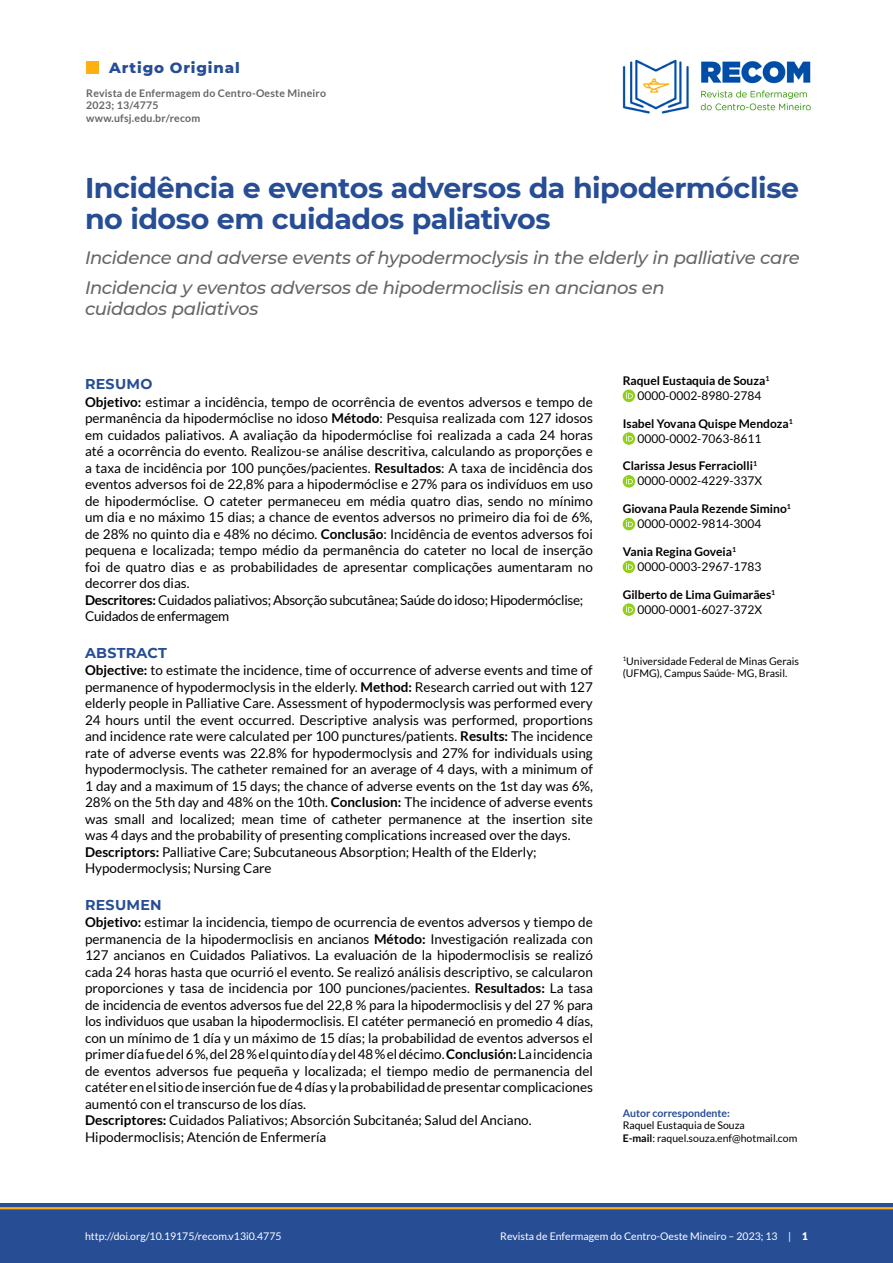
<style>
.page{position:relative;width:893px;height:1263px;background:#fff}
.page>*{position:absolute;margin:0;border:0;box-sizing:border-box;transform-origin:0 0}
.t1{font:700 28.5px/31.5px "Montserrat";letter-spacing:-.02em;color:#274d95}
.t2{font:italic 500 18px/30.2px "Montserrat";letter-spacing:-.02em;color:#666}
.t3{font:800 15px "Montserrat";letter-spacing:.055em;color:#274d95}
.t4{font:700 14.25px "Montserrat";letter-spacing:.02em;color:#274d95}
.t5{font:13.5px/16.5px "Lato";color:#000}
.t6{font:700 12px/15px "Lato";color:#000}
.t7{font:12px/15px "Lato";color:#000}
.t8{font:10.5px/12.6px "Lato";color:#000}
.t9{font:10.5px "Lato";color:#fff}
.t10{font:700 10.5px/12.6px "Lato";letter-spacing:.02em;color:#666}
.t11{font:700 10.5px "Lato";color:#274d95}
.s1{font-weight:700}
.s2{font-weight:400}
.s3{font-weight:900}
</style>
<div class="page">
<div style="left:0;top:1203px;width:893px;height:60px;background:#274d95"></div>
<div style="left:86px;top:61px;width:13px;height:13px;background:#ffb011"></div>
<hr style="left:0;top:1207px;width:893px;height:2px;background:#ffb011">
<img style="left:623px;top:59px;width:188px;height:55px">
<div style="left:623px;top:390px;width:12px;height:12px;background:#90cf1a;border-radius:50%"></div>
<svg style="left:626px;top:392px;width:7px;height:7px"></svg>
<svg style="left:623px;top:432px;width:12px;height:13px"></svg>
<svg style="left:626px;top:435px;width:7px;height:6px"></svg>
<svg style="left:623px;top:475px;width:12px;height:13px"></svg>
<svg style="left:626px;top:477px;width:7px;height:7px"></svg>
<div style="left:623px;top:518px;width:12px;height:12px;background:#90cf1a;border-radius:50%"></div>
<svg style="left:626px;top:520px;width:7px;height:7px"></svg>
<div style="left:623px;top:561px;width:12px;height:12px;background:#90cf1a;border-radius:50%"></div>
<svg style="left:626px;top:563px;width:7px;height:7px"></svg>
<svg style="left:623px;top:603px;width:12px;height:13px"></svg>
<svg style="left:626px;top:606px;width:7px;height:6px"></svg>
<p class="t3" style="left:109px;top:57px;width:132px">Artigo Original</p>
<p class="t10" style="left:86px;top:86px;width:241px">Revista de Enfermagem do Centro-Oeste Mineiro<br>2023; 13/4775<br>www.ufsj.edu.br/recom</p>
<h1 class="t1" style="left:85px;top:170px;width:716px">Incidência e eventos adversos da hipodermóclise no idoso em cuidados paliativos</h1>
<h2 class="t2" style="left:85px;top:241px;width:716px">Incidence and adverse events of hypodermoclysis in the elderly in palliative care<br>Incidencia y eventos adversos de hipodermoclisis en ancianos en</h2>
<h2 class="t2" style="left:85px;top:293px;width:175px">cuidados paliativos</h2>
<p class="t4" style="left:85px;top:374px;width:69px">RESUMO</p>
<p class="t5" style="left:85px;top:394px;width:509px"><span class="s1">Objetivo:</span> estimar a incidência, tempo de ocorrência de eventos adversos e tempo de permanência da hipodermóclise no idoso <span class="s1">Método</span>: Pesquisa realizada com 127 idosos em cuidados paliativos. A avaliação da hipodermóclise foi realizada a cada 24 horas até a ocorrência do evento. Realizou-se análise descritiva, calculando as proporções e a taxa de incidência por 100 punções/pacientes. <span class="s1">Resultados</span>: A taxa de incidência dos eventos adversos foi de 22,8% para a hipodermóclise e 27% para os indivíduos em uso de hipodermóclise. O cateter permaneceu em média quatro dias, sendo no mínimo um dia e no máximo 15 dias; a chance de eventos adversos no primeiro dia foi de 6%, de 28% no quinto dia e 48% no décimo. <span class="s1">Conclusão</span>: Incidência de eventos adversos foi pequena e localizada; tempo médio da permanência do cateter no local de inserção foi de quatro dias e as probabilidades de apresentar complicações aumentaram no decorrer dos dias.<br><span class="s1">Descritores:</span> Cuidados paliativos; Absorção subcutânea; Saúde do idoso; Hipodermóclise; Cuidados de enfermagem</p>
<p class="t4" style="left:85px;top:642px;width:83px">ABSTRACT</p>
<p class="t5" style="left:85px;top:662px;width:509px"><span class="s1">Objective:</span> to estimate the incidence, time of occurrence of adverse events and time of permanence of hypodermoclysis in the elderly. <span class="s1">Method:</span> Research carried out with 127 elderly people in Palliative Care. Assessment of hypodermoclysis was performed every 24 hours until the event occurred. Descriptive analysis was performed, proportions and incidence rate were calculated per 100 punctures/patients. <span class="s1">Results:</span> The incidence rate of adverse events was 22.8% for hypodermoclysis and 27% for individuals using hypodermoclysis. The catheter remained for an average of 4 days, with a minimum of 1 day and a maximum of 15 days; the chance of adverse events on the 1st day was 6%, 28% on the 5th day and 48% on the 10th. <span class="s1">Conclusion:</span> The incidence of adverse events was small and localized; mean time of catheter permanence at the insertion site was 4 days and the probability of presenting complications increased over the days.<br><span class="s1">Descriptors:</span> Palliative Care; Subcutaneous Absorption; Health of the Elderly; Hypodermoclysis; Nursing Care</p>
<p class="t4" style="left:85px;top:894px;width:78px">RESUMEN</p>
<p class="t5" style="left:85px;top:914px;width:509px"><span class="s1">Objetivo:</span> estimar la incidencia, tiempo de ocurrencia de eventos adversos y tiempo de permanencia de la hipodermoclisis en ancianos <span class="s1">Método:</span> Investigación realizada con 127 ancianos en Cuidados Paliativos. La evaluación de la hipodermoclisis se realizó cada 24 horas hasta que ocurrió el evento. Se realizó análisis descriptivo, se calcularon proporciones y tasa de incidencia por 100 punciones/pacientes. <span class="s1">Resultados:</span> La tasa de incidencia de eventos adversos fue del 22,8 % para la hipodermoclisis y del 27 % para los individuos que usaban la hipodermoclisis. El catéter permaneció en promedio 4 días, con un mínimo de 1 día y un máximo de 15 días; la probabilidad de eventos adversos el primer día fue del 6 %, del 28 % el quinto día y del 48 % el décimo. <span class="s1">Conclusión:</span> La incidencia de eventos adversos fue pequeña y localizada; el tiempo medio de permanencia del catéter en el sitio de inserción fue de 4 días y la probabilidad de presentar complicaciones aumentó con el transcurso de los días.<br><span class="s1">Descriptores:</span> Cuidados Paliativos; Absorción Subcitanéa; Salud del Anciano.<br>Hipodermoclisis; Atención de Enfermería</p>
<p class="t6" style="left:623px;top:373px;width:148px;text-align:center">Raquel Eustaquia de Souza<sup>1<br></sup><span class="s2">0000-0002-8980-2784</span></p>
<p class="t6" style="left:637px;top:416px;width:157px;text-indent:-15px">Isabel Yovana Quispe Mendoza<sup>1<br></sup><span class="s2">0000-0002-7063-8611</span></p>
<p class="t6" style="left:637px;top:458px;width:126px;text-indent:-15px">Clarissa Jesus Ferraciolli<sup>1<br></sup><span class="s2">0000-0002-4229-337X</span></p>
<p class="t6" style="left:637px;top:501px;width:155px;text-indent:-15px">Giovana Paula Rezende Simino<sup>1<br></sup><span class="s2">0000-0002-9814-3004</span></p>
<p class="t7" style="left:637px;top:544px;width:125px;text-indent:-15px"><span class="s1">Vania Regina Goveia</span><sup>1<br></sup>0000-0003-2967-1783</p>
<p class="t6" style="left:623px;top:587px;width:154px;text-align:center">Gilberto de Lima Guimarães<sup>1<br></sup><span class="s2">0000-0001-6027-372X</span></p>
<p class="t8" style="left:623px;top:654px;width:178px"><sup>1</sup>Universidade Federal de Minas Gerais (UFMG), Campus Saúde- MG, Brasil.</p>
<p class="t11" style="left:623px;top:1107px;width:109px">Autor correspondente:</p>
<p class="t8" style="left:623px;top:1119px;width:176px">Raquel Eustaquia de Souza<br><span class="s1">E-mail</span>: raquel.souza.enf@hotmail.com</p>
<p class="t9" style="left:85px;top:1230px;width:198px">http://doi.org/10.19175/recom.v13i0.4775</p>
<p class="t9" style="left:500px;top:1230px;width:309px">Revista de Enfermagem do Centro-Oeste Mineiro – 2023; 13 | <span class="s3">1</span></p>
</div>
